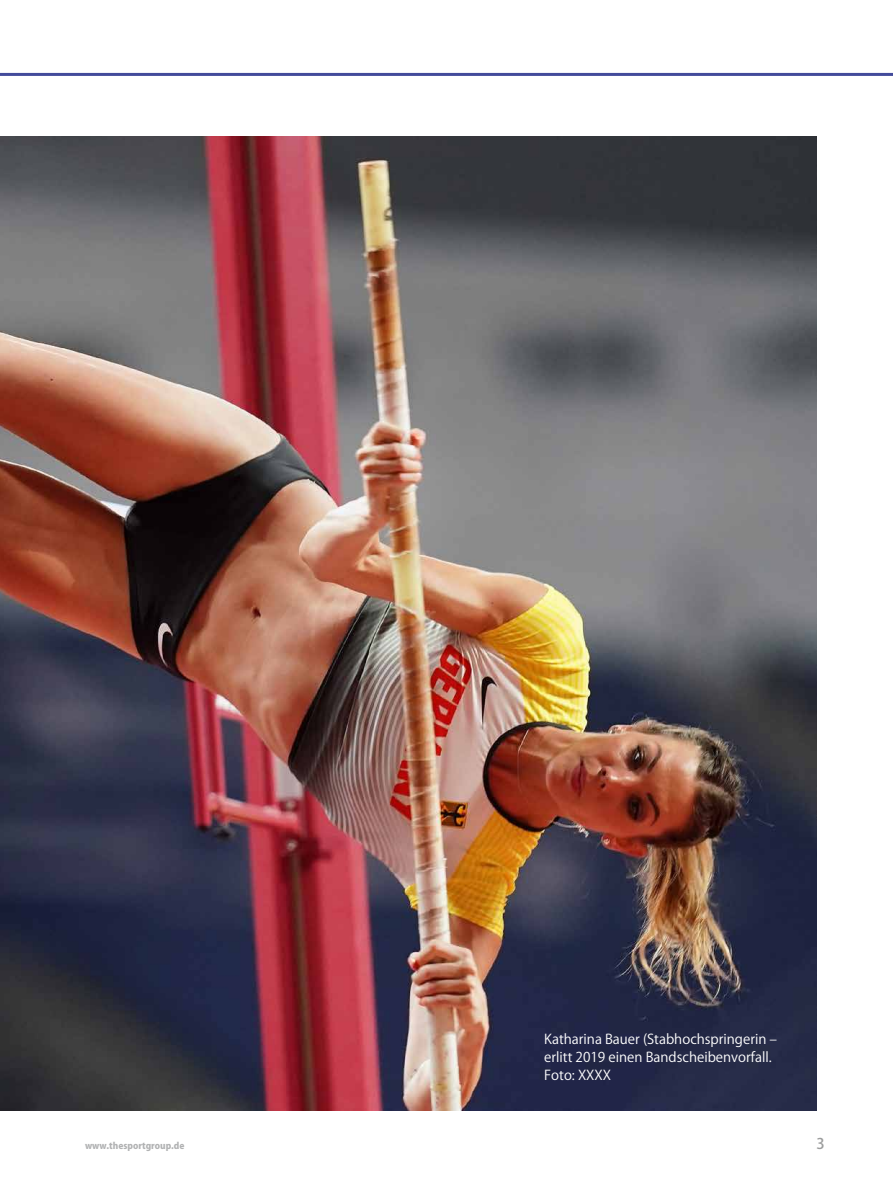
<style>
.page{position:relative;width:893px;height:1191px;background:#fff}
.page>*{position:absolute;margin:0;border:0;box-sizing:border-box;transform-origin:0 0}
.t1{font:500 14.7px "Koz Go Pro";color:#9c9d9d}
.t2{font:13.5px/18px "Koz Go Pro";color:#fff}
.t3{font:800 9px "Koz Go Pro";color:#b1b2b3}
</style>
<div class="page">
<hr style="left:0;top:73px;width:893px;height:3px;background:#434b9b">
<img style="left:0;top:136px;width:816px;height:974px">
<p class="t2" style="left:544px;top:1030px;width:234px">Katharina Bauer (Stabhochspringerin – erlitt 2019 einen Bandscheibenvorfall.<br>Foto: XXXX</p>
<p class="t3" style="left:85px;top:1139px;width:101px">www.thesportgroup.de</p>
<p class="t1" style="left:816px;top:1134px;width:10px">3</p>
</div>
